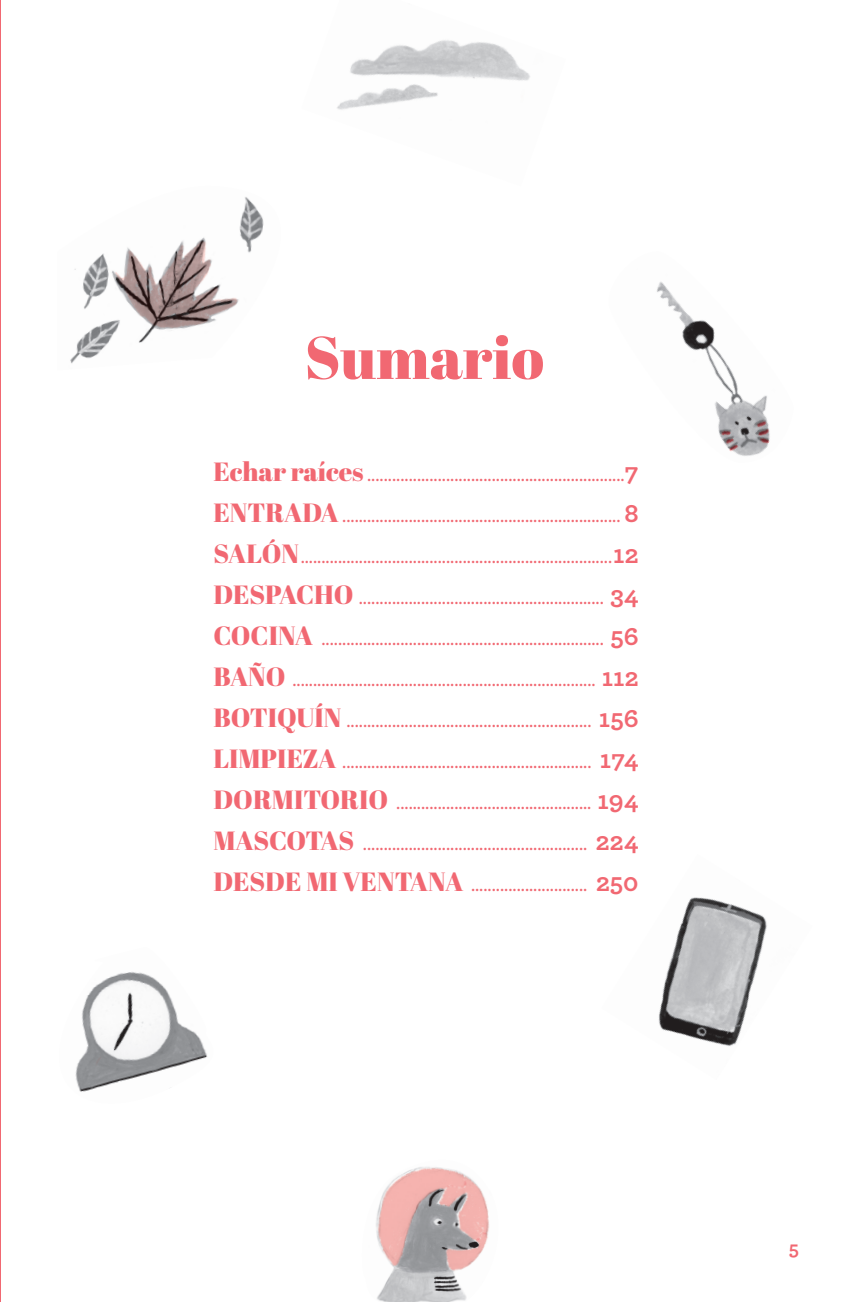
<style>
.page{position:relative;width:851px;height:1302px;background:#fff}
.page>*{position:absolute;margin:0;border:0;box-sizing:border-box;transform-origin:0 0}
.t1{font:60px "Abril Fatface";color:#f16872}
.Índice{font:22.6px "Archer";color:#f16872}
.t2{font:700 20px "Archer";color:#f16872}
.s1{font-family:"Abril Fatface";font-size:26.4px}
.s2{font-weight:700;font-size:26.4px}
</style>
<div class="page">
<hr style="left:0;top:0;width:1px;height:1302px;background:#f16872">
<img style="left:657px;top:282px;width:113px;height:174px">
<img style="left:75px;top:972px;width:133px;height:120px">
<img style="left:376px;top:1167px;width:114px;height:135px">
<img style="left:658px;top:897px;width:109px;height:149px">
<img style="left:337px;top:40px;width:193px;height:70px">
<img style="left:70px;top:197px;width:194px;height:167px">
<h1 class="t1" style="left:304px;top:315px;width:241px">Sumario</h1>
<p class="Índice" style="left:213px;top:457px;width:426px"><span class="s1">Echar raíces</span> ..............................................................<span class="s2">7</span></p>
<p class="Índice" style="left:213px;top:498px;width:426px"><span class="s1">ENTRADA</span>................................................................... <span class="s2">8</span></p>
<p class="Índice" style="left:213px;top:540px;width:426px"><span class="s1">SALÓN</span>...........................................................................<span class="s2">12</span></p>
<p class="Índice" style="left:213px;top:581px;width:426px"><span class="s1">DESPACHO</span> ........................................................... <span class="s2">34</span></p>
<p class="Índice" style="left:213px;top:622px;width:426px"><span class="s1">COCINA</span> .................................................................... <span class="s2">56</span></p>
<p class="Índice" style="left:213px;top:663px;width:426px"><span class="s1">BAÑO</span> ......................................................................... <span class="s2">112</span></p>
<p class="Índice" style="left:213px;top:704px;width:426px"><span class="s1">BOTIQUÍN</span> ........................................................... <span class="s2">156</span></p>
<p class="Índice" style="left:213px;top:745px;width:426px"><span class="s1">LIMPIEZA</span> ............................................................ <span class="s2">174</span></p>
<p class="Índice" style="left:213px;top:786px;width:426px"><span class="s1">DORMITORIO</span> ............................................... <span class="s2">194</span></p>
<p class="Índice" style="left:213px;top:827px;width:426px"><span class="s1">MASCOTAS</span> ...................................................... <span class="s2">224</span></p>
<p class="Índice" style="left:213px;top:868px;width:426px"><span class="s1">DESDE MI VENTANA</span> ............................ <span class="s2">250</span></p>
<p class="t2" style="left:788px;top:1232px;width:12px">5</p>
</div>
